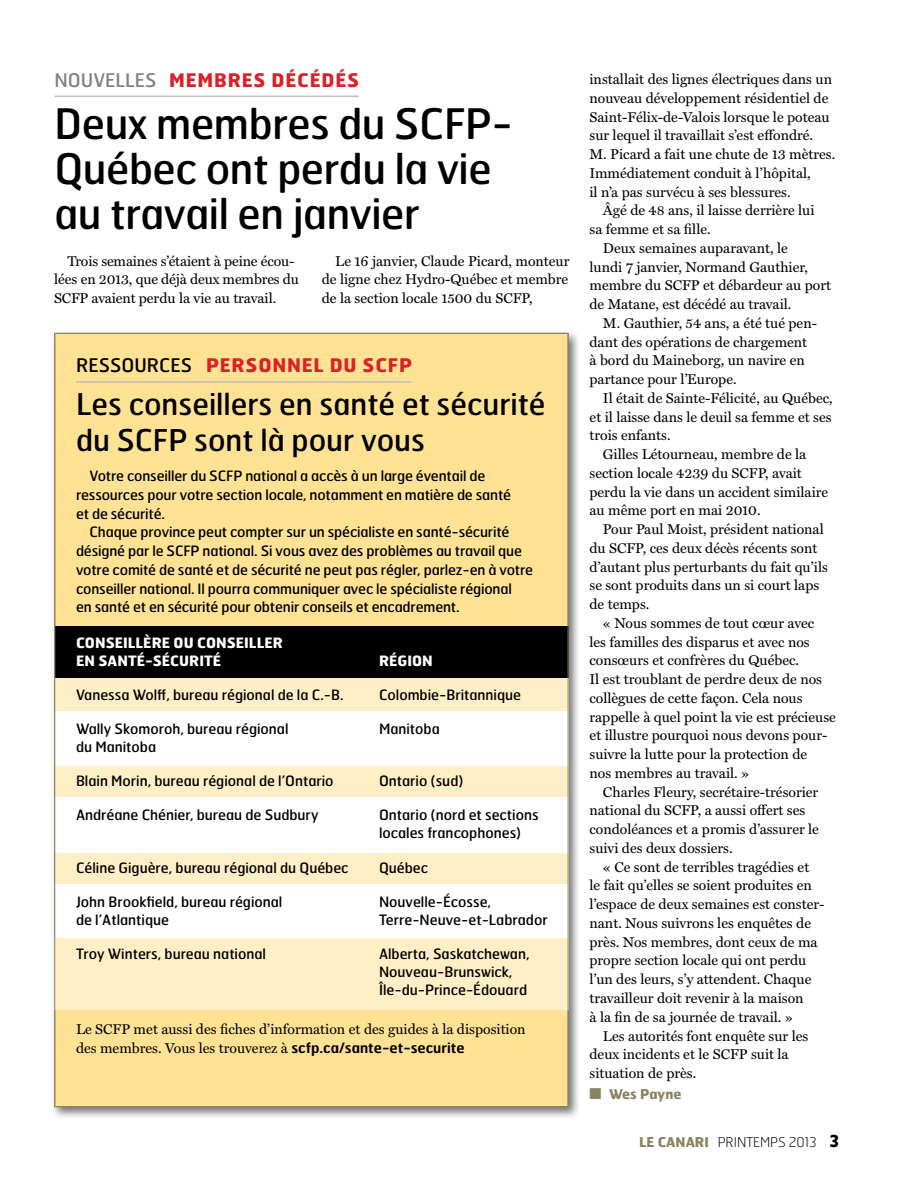
<style>
.page{position:relative;width:918px;height:1188px;background:#fff}
.page>*{position:absolute;margin:0;border:0;box-sizing:border-box;transform-origin:0 0}
.t1{font:42px/45px "Hermes FB";letter-spacing:-.01em;color:#000}
.t2{font:30px/36px "Hermes FB";color:#000}
.t3{font:700 18.75px "Hermes FB";letter-spacing:.04em;color:#da2128}
.t4{font:14.25px/18.8px "Miller Text";color:#000}
.t5{font:14.25px/18.8px "Hermes FB";letter-spacing:-.005em;color:#000}
.t6{font:700 14.25px/18px "Hermes FB";color:#fff}
.t7{font:700 13.5px "Hermes FB";color:#898360}
.t8{font:100 13.5px "Hermes FB";color:#000}
.s1{font-weight:400;color:#808285}
.s2{font-weight:400;color:#000}
.s3{font-family:"Hermes FB";font-weight:600}
.s4{font-weight:100;color:#000}
.s5{font-weight:700;font-size:16.5px}
</style>
<div class="page">
<div style="left:51px;top:329px;width:530px;height:790px;background:#000;opacity:.55"></div>
<div style="left:54px;top:333px;width:514px;height:774px;background:#ffe293"></div>
<div style="left:55px;top:626px;width:513px;height:52px;background:#000"></div>
<div style="left:55px;top:711px;width:513px;height:55px;background:#fff"></div>
<div style="left:55px;top:797px;width:513px;height:56px;background:#fff"></div>
<div style="left:55px;top:884px;width:513px;height:54px;background:#fff"></div>
<div style="left:55px;top:678px;width:513px;height:33px;background:#ffefc6"></div>
<div style="left:55px;top:766px;width:513px;height:31px;background:#ffefc6"></div>
<div style="left:55px;top:853px;width:513px;height:31px;background:#ffefc6"></div>
<div style="left:54px;top:938px;width:514px;height:71px;background:#ffefc6"></div>
<hr style="left:76px;top:381px;width:335px;height:2px;background:#bcbec0">
<hr style="left:54px;top:96px;width:305px;height:1px;background:#bcbec0">
<h3 class="t3" style="left:54px;top:67px;width:244px"><span class="s1">Nouvelles</span> MEMBRES DÉCÉ</h3>
<h3 class="t3" style="left:322px;top:67px;width:39px">DÉS</h3>
<h1 class="t1" style="left:54px;top:100px;width:460px">Deux membres du SCFP-<br>Québec ont perdu la vie au travail en janvier</h1>
<p class="t4" style="left:54px;top:252px;width:247px;text-indent:13px">Trois semaines s’étaient à peine écou-- lées en 2013, que déjà deux membres du<br>SCFP avaient perdu la vie au travail.</p>
<p class="t4" style="left:322px;top:252px;width:249px;text-align:justify;text-indent:13px">Le 16 janvier, Claude Picard, monteur de ligne chez Hydro-Québec et membre de la section locale 1500 du SCFP,</p>
<h3 class="t3" style="left:76px;top:353px;width:338px"><span class="s2">Ressources</span> PERSONNEL DU SCFP</h3>
<h2 class="t2" style="left:76px;top:385px;width:471px">Les conseillers en santé et sécurité du SCFP sont là pour vous</h2>
<p class="t5" style="left:76px;top:466px;width:437px;text-indent:14px">Votre conseiller du SCFP national a accès à un large éventail de ressources pour votre section locale, notamment en matière de santé et de sécurité.</p>
<p class="t5" style="left:76px;top:522px;width:459px;text-indent:14px">Chaque province peut compter sur un spécialiste en santé-sécurité désigné par le SCFP national. Si vous avez des problèmes au travail que votre comité de santé et de sécurité ne peut pas régler, parlez-en à votre conseiller national. Il pourra communiquer avec le spécialiste régional<br>en santé et en sécurité pour obtenir conseils et encadrement.</p>
<p class="t6" style="left:76px;top:633px;width:208px">CONSEILLÈRE OU CONSEILLER<br>EN SANTÉ-SÉCURITÉRÉ</p>
<p class="t6" style="left:398px;top:651px;width:37px">GION</p>
<p class="t5" style="left:76px;top:685px;width:269px">Vanessa Wolff, bureau régional de la C.-B.</p>
<p class="t5" style="left:379px;top:685px;width:144px">Colombie-Britannique</p>
<p class="t5" style="left:76px;top:719px;width:214px">Wally Skomoroh, bureau régional</p>
<p class="t5" style="left:379px;top:719px;width:62px">Manitoba</p>
<p class="t5" style="left:76px;top:737px;width:82px">du Manitoba</p>
<p class="t5" style="left:76px;top:771px;width:288px">Blain Morin, bureau régional de l’Ontario O</p>
<p class="t5" style="left:389px;top:771px;width:76px">ntario (sud)</p>
<p class="t5" style="left:76px;top:805px;width:280px">Andréane Chénier, bureau de Sudbury O</p>
<p class="t5" style="left:379px;top:806px;width:161px;line-height:18px;text-indent:10px">ntario (nord et sections locales francophones)</p>
<p class="t5" style="left:76px;top:858px;width:274px">Céline Giguère, bureau régional du Québec</p>
<p class="t5" style="left:379px;top:858px;width:51px">Québec</p>
<p class="t5" style="left:76px;top:892px;width:208px">John Brookfield, bureau régional</p>
<p class="t5" style="left:379px;top:892px;width:114px">Nouvelle-Écosse,</p>
<p class="t5" style="left:76px;top:910px;width:95px">de l’Atlantique</p>
<p class="t5" style="left:379px;top:910px;width:170px">Terre-Neuve-et-Labrador</p>
<p class="t5" style="left:76px;top:944px;width:192px">Troy Winters, bureau national</p>
<p class="t5" style="left:379px;top:944px;width:152px;line-height:18px">Alberta, Saskatchewan,<br>Nouveau-Brunswick,<br>Île-du-Prince-Édouard</p>
<p class="t4" style="left:76px;top:1020px;width:451px">Le SCFP met aussi des fiches d’information et des guides à la disposition des membres. Vous les trouverez à <span class="s3">scfp.ca/sante-et-securite</span></p>
<p class="t4" style="left:589px;top:70px;width:247px">installait des lignes électriques dans un nouveau développement résidentiel de Saint-Félix-de-Valois lorsque le poteau sur lequel il travaillait s’est effondré.<br>M. Picard a fait une chute de 13 mètres.<br>Immédiatement conduit à l’hôpital,<br>il n’a pas survécu à ses blessures.</p>
<p class="t4" style="left:603px;top:201px;width:213px">Âgé de 48 ans, il laisse derrière lui</p>
<p class="t4" style="left:589px;top:220px;width:123px">sa femme et sa fille.</p>
<p class="t4" style="left:603px;top:239px;width:186px">Deux semaines auparavant, le</p>
<p class="t4" style="left:589px;top:258px;width:220px">lundi 7 janvier, Normand Gauthier,</p>
<p class="t4" style="left:589px;top:276px;width:243px">membre du SCFP et débardeur au port</p>
<p class="t4" style="left:589px;top:295px;width:203px">de Matane, est décédé au travail.</p>
<p class="t4" style="left:603px;top:314px;width:216px">M. Gauthier, 54 ans, a été tué pen-</p>
<p class="t4" style="left:589px;top:333px;width:219px">dant des opérations de chargement</p>
<p class="t4" style="left:589px;top:352px;width:217px">à bord du Maineborg, un navire en</p>
<p class="t4" style="left:589px;top:370px;width:149px">partance pour l’Europe.</p>
<p class="t4" style="left:603px;top:389px;width:231px">Il était de Sainte-Félicité, au Québec,</p>
<p class="t4" style="left:589px;top:408px;width:244px">et il laisse dans le deuil sa femme et ses</p>
<p class="t4" style="left:589px;top:427px;width:83px">trois enfants.</p>
<p class="t4" style="left:603px;top:445px;width:205px">Gilles Létourneau, membre de la</p>
<p class="t4" style="left:589px;top:464px;width:214px">section locale 4239 du SCFP, avait</p>
<p class="t4" style="left:589px;top:483px;width:240px">perdu la vie dans un accident similaire</p>
<p class="t4" style="left:589px;top:502px;width:173px">au même port en mai 2010.</p>
<p class="t4" style="left:603px;top:520px;width:222px">Pour Paul Moist, président national</p>
<p class="t4" style="left:589px;top:539px;width:230px">du SCFP, ces deux décès récents sont</p>
<p class="t4" style="left:589px;top:558px;width:240px">d’autant plus perturbants du fait qu’ils</p>
<p class="t4" style="left:589px;top:577px;width:231px">se sont produits dans un si court laps</p>
<p class="t4" style="left:589px;top:595px;width:61px">de temps.</p>
<p class="t4" style="left:603px;top:614px;width:213px">« Nous sommes de tout cœur avec</p>
<p class="t4" style="left:589px;top:633px;width:222px">les familles des disparus et avec nos</p>
<p class="t4" style="left:589px;top:652px;width:211px">consœurs et confrères du Québec.</p>
<p class="t4" style="left:589px;top:670px;width:234px">Il est troublant de perdre deux de nos</p>
<p class="t4" style="left:589px;top:689px;width:215px">collègues de cette façon. Cela nous</p>
<p class="t4" style="left:589px;top:708px;width:248px">rappelle à quel point la vie est précieuse</p>
<p class="t4" style="left:589px;top:727px;width:239px">et illustre pourquoi nous devons pour-</p>
<p class="t4" style="left:589px;top:745px;width:219px">suivre la lutte pour la protection de</p>
<p class="t4" style="left:589px;top:764px;width:161px">nos membres au travail. »</p>
<p class="t4" style="left:603px;top:783px;width:217px">Charles Fleury, secrétaire-trésorier</p>
<p class="t4" style="left:589px;top:802px;width:217px">national du SCFP, a aussi offert ses</p>
<p class="t4" style="left:589px;top:820px;width:231px">condoléances et a promis d’assurer le</p>
<p class="t4" style="left:589px;top:839px;width:145px">suivi des deux dossiers.</p>
<p class="t4" style="left:603px;top:858px;width:208px">« Ce sont de terribles tragédies et</p>
<p class="t4" style="left:589px;top:877px;width:224px">le fait qu’elles se soient produites en</p>
<p class="t4" style="left:589px;top:895px;width:237px">l’espace de deux semaines est conster-</p>
<p class="t4" style="left:589px;top:914px;width:223px">nant. Nous suivrons les enquêtes de</p>
<p class="t4" style="left:589px;top:933px;width:230px">près. Nos membres, dont ceux de ma</p>
<p class="t4" style="left:589px;top:952px;width:218px">propre section locale qui ont perdu</p>
<p class="t4" style="left:589px;top:970px;width:223px">l’un des leurs, s’y attendent. Chaque</p>
<p class="t4" style="left:589px;top:989px;width:216px">travailleur doit revenir à la maison</p>
<p class="t4" style="left:589px;top:1008px;width:205px">à la fin de sa journée de travail. »</p>
<p class="t4" style="left:603px;top:1027px;width:207px">Les autorités font enquête sur les</p>
<p class="t4" style="left:589px;top:1045px;width:201px">deux incidents et le SCFP suit la</p>
<p class="t4" style="left:589px;top:1064px;width:108px">situation de près.</p>
<p class="t7" style="left:589px;top:1085px;width:93px">■ WES PAYNE</p>
<p class="t7" style="left:639px;top:1133px;width:87px">LE CANARI <span class="s4">PRINT</span></p>
<p class="t8" style="left:753px;top:1133px;width:88px">EMPS 2013 <span class="s5">3</span></p>
</div>
